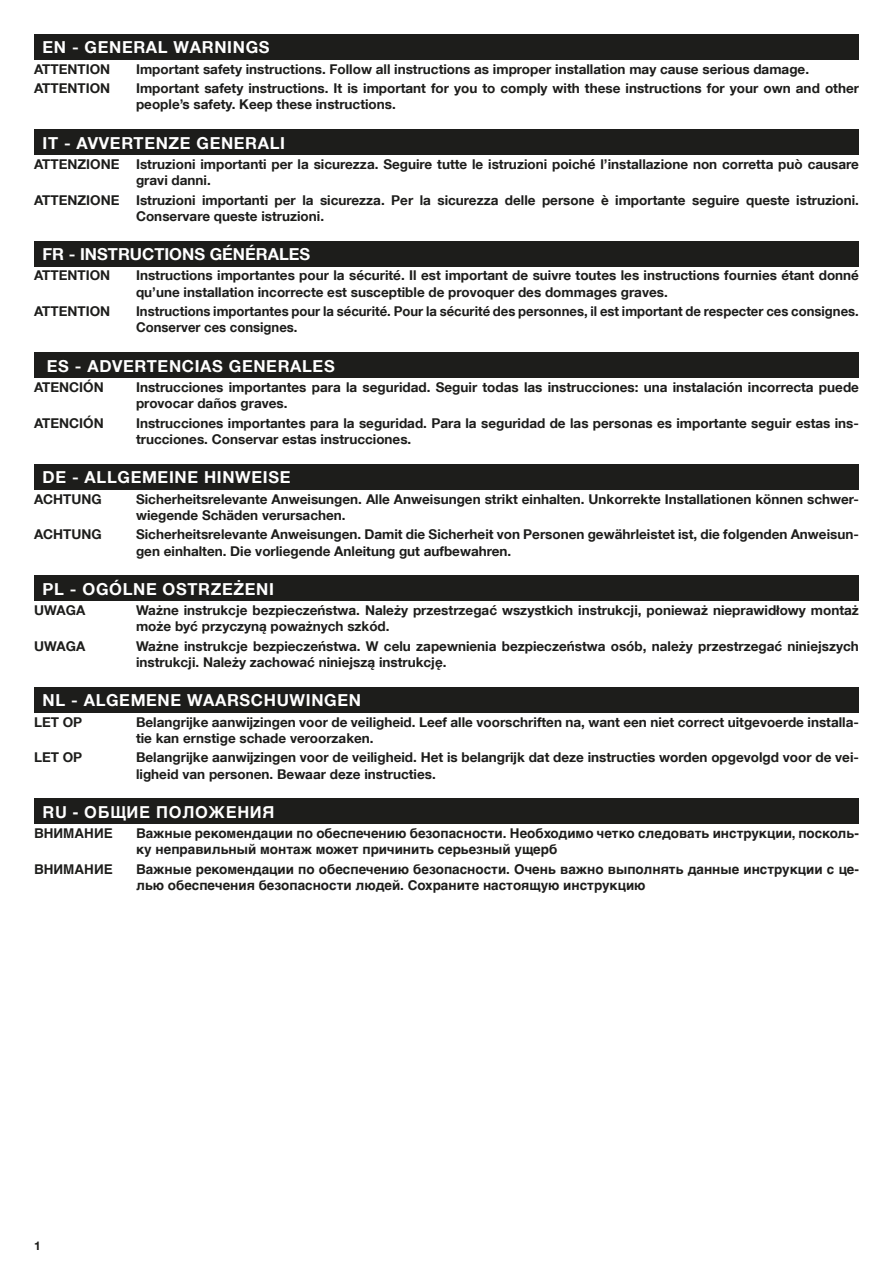
<style>
.page{position:relative;width:893px;height:1263px;background:#fff}
.page>*{position:absolute;margin:0;border:0;box-sizing:border-box;transform-origin:0 0}
.t1{font:700 16.5px "Helvetica Neue LT Com";letter-spacing:.04em;color:#fff}
.t2{font:700 16.5px "Helvetica Neue LT Com";color:#fff}
.t3{font:700 16.5px "Helvetica Cyr";letter-spacing:.04em;color:#fff}
.t4{font:700 13.5px/16.2px "Helvetica Neue LT Com";color:#1d1d1b}
.t5{font:700 13.5px/16.2px "Helvetica Cyr";color:#1d1d1b}
.t6{font:700 12px "Helvetica Neue LT Com";color:#1d1d1b}
</style>
<div class="page">
<div style="left:34px;top:34px;width:825px;height:26px;background:#1d1d1b"></div>
<div style="left:34px;top:129px;width:825px;height:26px;background:#1d1d1b"></div>
<div style="left:34px;top:241px;width:825px;height:25px;background:#1d1d1b"></div>
<div style="left:34px;top:352px;width:825px;height:26px;background:#1d1d1b"></div>
<div style="left:34px;top:464px;width:825px;height:25px;background:#1d1d1b"></div>
<div style="left:34px;top:575px;width:825px;height:26px;background:#1d1d1b"></div>
<div style="left:34px;top:687px;width:825px;height:26px;background:#1d1d1b"></div>
<div style="left:34px;top:799px;width:825px;height:25px;background:#1d1d1b"></div>
<p class="t1" style="left:43px;top:37px;width:229px">EN - GENERAL WARNINGS</p>
<p class="t4" style="left:34px;top:60px;width:78px">ATTENTION</p>
<p class="t4" style="left:136px;top:60px;width:675px">Important safety instructions. Follow all instructions as improper installation may cause serious damage.</p>
<p class="t4" style="left:34px;top:80px;width:78px">ATTENTION</p>
<p class="t4" style="left:136px;top:80px;width:724px">Important safety instructions. It is important for you to comply with these instructions for your own and other people’s safety. Keep these instructions.</p>
<p class="t1" style="left:43px;top:132px;width:244px">IT - AVVERTENZE GENERALI</p>
<p class="t4" style="left:136px;top:156px;width:724px;text-indent:-102px">ATTENZIONE Istruzioni importanti per la sicurezza. Seguire tutte le istruzioni poiché l’installazione non corretta può causare gravi danni.</p>
<p class="t4" style="left:136px;top:191px;width:724px;text-indent:-102px">ATTENZIONE Istruzioni importanti per la sicurezza. Per la sicurezza delle persone è importante seguire queste istruzioni.<br>Conservare queste istruzioni.</p>
<p class="t2" style="left:43px;top:244px;width:269px">FR - INSTRUCTIONS GÉNÉRALES</p>
<p class="t4" style="left:34px;top:267px;width:78px">ATTENTION</p>
<p class="t4" style="left:136px;top:267px;width:724px">Instructions importantes pour la sécurité. Il est important de suivre toutes les instructions fournies étant donné qu’une installation incorrecte est susceptible de provoquer des dommages graves.</p>
<p class="t4" style="left:34px;top:303px;width:78px">ATTENTION</p>
<p class="t4" style="left:136px;top:303px;width:724px">Instructions importantes pour la sécurité. Pour la sécurité des personnes, il est important de respecter ces consignes.<br>Conserver ces consignes.</p>
<p class="t1" style="left:47px;top:355px;width:289px">ES - ADVERTENCIAS GENERALES</p>
<p class="t4" style="left:34px;top:379px;width:71px">ATENCIÓN</p>
<p class="t4" style="left:136px;top:379px;width:724px">Instrucciones importantes para la seguridad. Seguir todas las instrucciones: una instalación incorrecta puede provocar daños graves.</p>
<p class="t4" style="left:34px;top:414px;width:71px">ATENCIÓN</p>
<p class="t4" style="left:136px;top:414px;width:724px">Instrucciones importantes para la seguridad. Para la seguridad de las personas es importante seguir estas ins&shy;trucciones. Conservar estas instrucciones.</p>
<p class="t1" style="left:43px;top:467px;width:249px">DE - ALLGEMEINE HINWEISE</p>
<p class="t4" style="left:34px;top:490px;width:69px">ACHTUNG</p>
<p class="t4" style="left:136px;top:490px;width:724px">Sicherheitsrelevante Anweisungen. Alle Anweisungen strikt einhalten. Unkorrekte Installationen können schwer&shy;wiegende Schäden verursachen.</p>
<p class="t4" style="left:34px;top:526px;width:69px">ACHTUNG</p>
<p class="t4" style="left:136px;top:526px;width:724px">Sicherheitsrelevante Anweisungen. Damit die Sicherheit von Personen gewährleistet ist, die folgenden Anweisun&shy;gen einhalten. Die vorliegende Anleitung gut aufbewahren.</p>
<p class="t1" style="left:43px;top:578px;width:233px">PL - OGÓLNE OSTRZEŻENI</p>
<p class="t4" style="left:34px;top:602px;width:53px">UWAGA</p>
<p class="t4" style="left:136px;top:602px;width:724px">Ważne instrukcje bezpieczeństwa. Należy przestrzegać wszystkich instrukcji, ponieważ nieprawidłowy montaż może być przyczyną poważnych szkód.</p>
<p class="t4" style="left:34px;top:637px;width:53px">UWAGA</p>
<p class="t4" style="left:136px;top:637px;width:724px">Ważne instrukcje bezpieczeństwa. W celu zapewnienia bezpieczeństwa osób, należy przestrzegać niniejszych instrukcji. Należy zachować niniejszą instrukcję.</p>
<p class="t1" style="left:43px;top:690px;width:320px">NL - ALGEMENE WAARSCHUWINGEN</p>
<p class="t4" style="left:34px;top:713px;width:50px">LET OP</p>
<p class="t4" style="left:136px;top:713px;width:724px">Belangrijke aanwijzingen voor de veiligheid. Leef alle voorschriften na, want een niet correct uitgevoerde installa&shy;tie kan ernstige schade veroorzaken.</p>
<p class="t4" style="left:34px;top:749px;width:50px">LET OP</p>
<p class="t4" style="left:136px;top:749px;width:724px">Belangrijke aanwijzingen voor de veiligheid. Het is belangrijk dat deze instructies worden opgevolgd voor de vei&shy;ligheid van personen. Bewaar deze instructies.</p>
<p class="t3" style="left:43px;top:802px;width:233px">RU - ОБЩИЕ ПОЛОЖЕНИЯ</p>
<p class="t5" style="left:34px;top:825px;width:80px">ВНИМАНИЕ</p>
<p class="t5" style="left:136px;top:825px;width:724px">Важные рекомендации по обеспечению безопасности. Необходимо четко следовать инструкции, посколь&shy;ку неправильный монтаж может причинить серьезный ущерб</p>
<p class="t5" style="left:34px;top:861px;width:80px">ВНИМАНИЕ</p>
<p class="t5" style="left:136px;top:861px;width:724px">Важные рекомендации по обеспечению безопасности. Очень важно выполнять данные инструкции с це&shy;лью обеспечения безопасности людей. Сохраните настоящую инструкцию</p>
<p class="t6" style="left:34px;top:1238px;width:8px">1</p>
</div>
